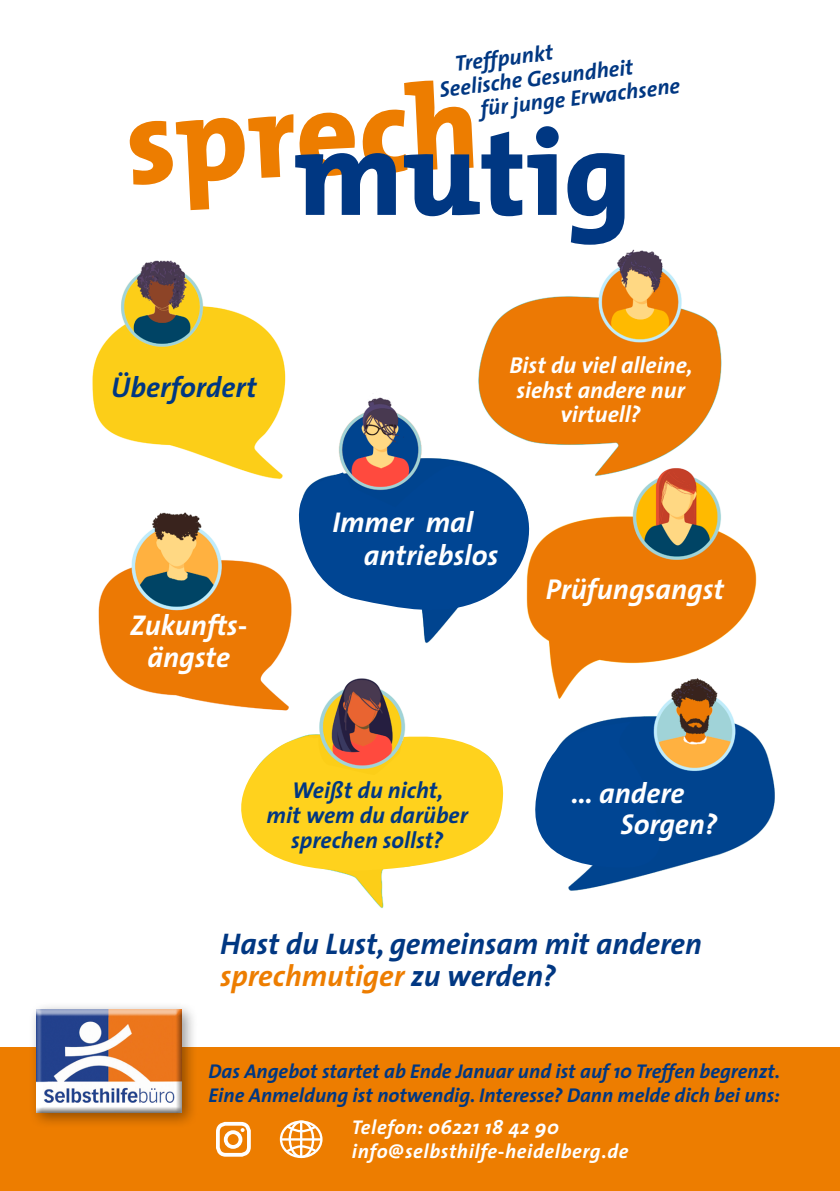
<style>
.page{position:relative;width:840px;height:1191px;background:#fff}
.page>*{position:absolute;margin:0;border:0;box-sizing:border-box;transform-origin:0 0}
.t1{font:800 121.6px "The Mix";color:#ed7d00}
.t2{font:800 121.6px "The Mix";color:#003782}
.t3{font:italic 700 30px "The Sans";color:#003782}
.t4{font:italic 700 30px "The Sans";color:#ed7d00}
.t5{font:italic 700 28.8px/31px "The Sans";color:#fff;text-align:center}
.t6{font:italic 700 28.8px "The Sans";color:#003782}
.t7{font:italic 700 23px/24.8px "The Sans";color:#003782;text-align:center}
.t8{font:italic 700 23px/24.8px "The Sans";color:#fff;text-align:center}
.t9{font:italic 700 22px "The Sans";color:#003782}
.t10{font:italic 700 20px "The Sans";color:#003782}
.t11{font:italic 700 20px "The Sans";letter-spacing:.03em;color:#fff}
.s1{color:#003782}
</style>
<div class="page">
<div style="left:0;top:1047px;width:839px;height:144px;background:#ed7d00"></div>
<img style="left:92px;top:249px;width:683px;height:659px">
<svg style="left:527px;top:721px;width:175px;height:146px;background:#34679e"></svg>
<svg style="left:293px;top:465px;width:240px;height:152px"></svg>
<svg style="left:233px;top:727px;width:273px;height:149px;fill:#ffd21d"></svg>
<div style="left:28px;top:1001px;width:170px;height:128px;background:#000;opacity:.39"></div>
<div style="left:36px;top:1008px;width:146px;height:106px;background:#000;opacity:.75"></div>
<hr style="left:281px;top:1138px;width:40px;height:2px;background:#fff">
<div style="left:280px;top:1120px;width:42px;height:38px;border:2px solid #fff;border-radius:50%"></div>
<div style="left:288px;top:1120px;width:26px;height:38px;border:2px solid #fff;border-radius:50%"></div>
<hr style="left:300px;top:1122px;width:2px;height:35px;background:#fff">
<svg style="left:284px;top:1144px;width:33px;height:10px"></svg>
<svg style="left:284px;top:1123px;width:33px;height:10px"></svg>
<div style="left:216px;top:1121px;width:35px;height:35px;border:4px solid #fff;border-radius:8px"></div>
<div style="left:224px;top:1130px;width:18px;height:18px;border:4px solid #fff;border-radius:50%"></div>
<svg style="left:240px;top:1128px;width:4px;height:4px"></svg>
<p class="t9" style="left:452px;top:45px;width:100px;rotate:-7deg">Treffpunkt</p>
<p class="t9" style="left:437px;top:72px;width:196px;rotate:-7deg">Seelische Gesundheit</p>
<p class="t1" style="left:120px;top:42px;width:355px;rotate:-3deg">sprech</p>
<p class="t9" style="left:478px;top:91px;width:202px;rotate:-7deg">für junge Erwachsene</p>
<p class="t2" style="left:294px;top:71px;width:338px">mutig</p>
<p class="t6" style="left:111px;top:363px;width:147px">Überfordert</p>
<p class="t5" style="left:130px;top:609px;width:119px">Zukunfts&shy;ängste</p>
<p class="t8" style="left:509px;top:352px;width:184px">Bist du viel alleine, siehst andere nur virtuell?</p>
<p class="t5" style="left:332px;top:506px;width:142px">Immer mal</p>
<p class="t5" style="left:364px;top:539px;width:136px">antriebslos</p>
<p class="t5" style="left:545px;top:573px;width:180px">Prüfungsangst</p>
<p class="t7" style="left:266px;top:777px;width:203px">Weißt du nicht,<br>mit wem du darüber sprechen sollst?</p>
<p class="t5" style="left:571px;top:776px;width:114px">… andere</p>
<p class="t5" style="left:620px;top:807px;width:98px">Sorgen?</p>
<p class="t3" style="left:220px;top:918px;width:483px">Hast du Lust, gemeinsam mit anderen</p>
<p class="t4" style="left:220px;top:951px;width:337px">sprechmutiger <span class="s1">zu werden?</span></p>
<p class="t10" style="left:208px;top:1054px;width:573px">Das Angebot startet ab Ende Januar und ist auf 10 Treffen begrenzt.</p>
<p class="t10" style="left:208px;top:1078px;width:572px">Eine Anmeldung ist notwendig. Interesse? Dann melde dich bei uns:</p>
<p class="t11" style="left:351px;top:1110px;width:209px">Telefon: 06221 18 42 90</p>
<p class="t11" style="left:351px;top:1134px;width:278px">info@selbsthilfe-heidelberg.de</p>
</div>
